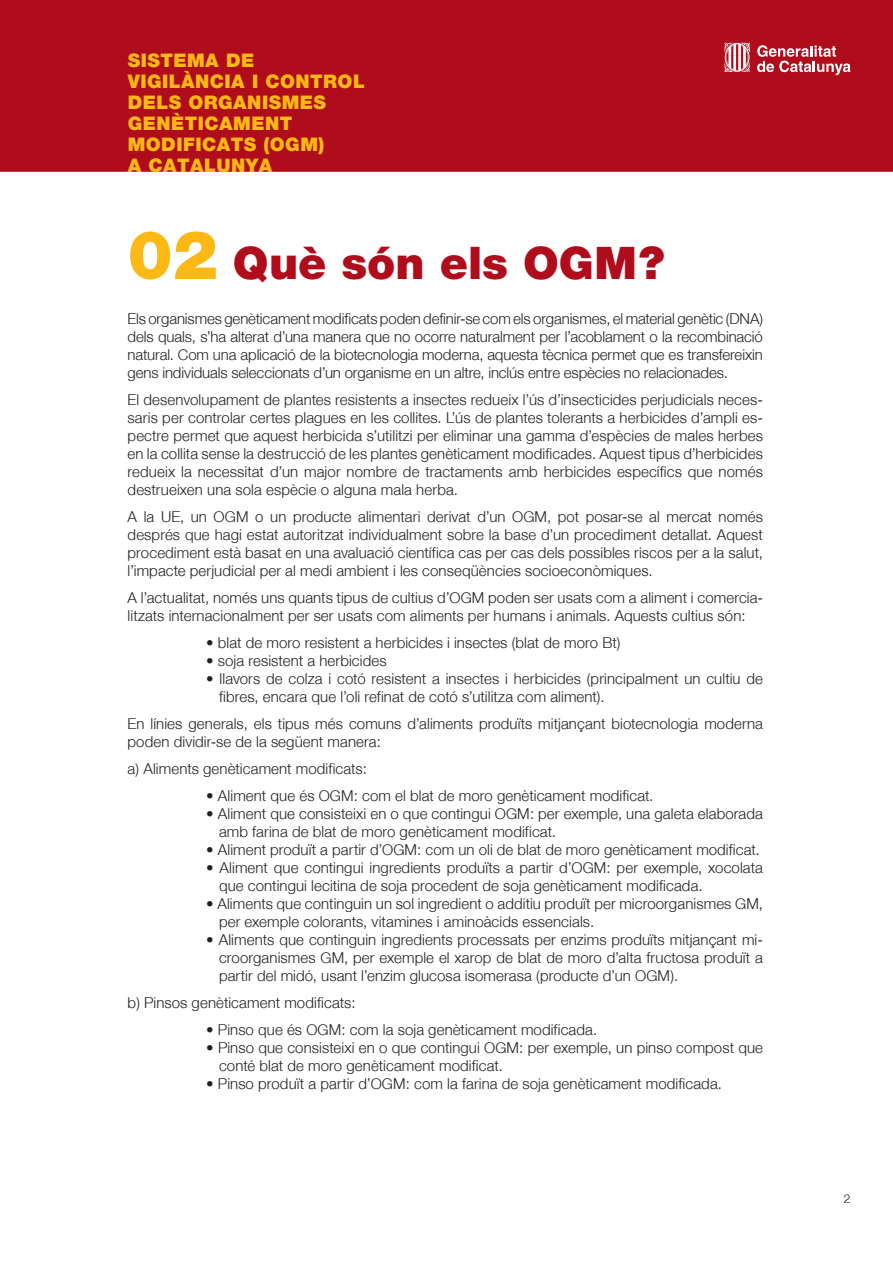
<style>
.page{position:relative;width:893px;height:1263px;background:#fff}
.page>*{position:absolute;margin:0;border:0;box-sizing:border-box;transform-origin:0 0}
.t1{font:900 45px "Helvetica Neue";color:#b00d1c}
.t2{font:900 18.75px/21px "Helvetica Neue";letter-spacing:.025em;color:#fcb814}
.t3{font:300 15px/18px "Helvetica Neue";letter-spacing:.005em;color:#231f20}
.t4{font:300 12px "Helvetica Neue";color:#231f20}
.s1{font-size:67.5px;color:#fcb814}
</style>
<div class="page">
<div style="left:1px;top:1px;width:891px;height:170px;background:#b00d1c"></div>
<div style="left:0;top:0;width:893px;height:172px;border:2px solid #b00d1c"></div>
<svg style="left:757px;top:45px;width:93px;height:30px"></svg>
<svg style="left:724px;top:43px;width:26px;height:29px"></svg>
<p class="t2" style="left:128px;top:50px;width:239px">SISTEMA DE<br>VIGILÀNCIA I CONTROL<br>DELS ORGANISMES<br>GENÈTICAMENT<br>MODIFICATS (OGM)<br>A CATALUNYA</p>
<h1 class="t1" style="left:128px;top:236px;width:539px"><span class="s1">02</span> Què són els OGM?</h1>
<p class="t3" style="left:128px;top:309px;width:637px;text-align:justify">Els organismes genèticament modificats poden definir-se com els organismes, el material genètic (DNA) dels quals, s’ha alterat d’una manera que no ocorre naturalment per l’acoblament o la recombinació natural. Com una aplicació de la biotecnologia moderna, aquesta tècnica permet que es transfereixin gens individuals seleccionats d’un organisme en un altre, inclús entre espècies no relacionades.</p>
<p class="t3" style="left:128px;top:390px;width:637px;text-align:justify">El desenvolupament de plantes resistents a insectes redueix l’ús d’insecticides perjudicials neces&shy;saris per controlar certes plagues en les collites. L’ús de plantes tolerants a herbicides d’ampli es&shy;pectre permet que aquest herbicida s’utilitzi per eliminar una gamma d’espècies de males herbes en la collita sense la destrucció de les plantes genèticament modificades. Aquest tipus d’herbicides redueix la necessitat d’un major nombre de tractaments amb herbicides específics que només destrueixen una sola espècie o alguna mala herba.</p>
<p class="t3" style="left:128px;top:507px;width:637px;text-align:justify">A la UE, un OGM o un producte alimentari derivat d’un OGM, pot posar-se al mercat només després que hagi estat autoritzat individualment sobre la base d’un procediment detallat. Aquest procediment està basat en una avaluació científica cas per cas dels possibles riscos per a la salut, l’impacte perjudicial per al medi ambient i les conseqüències socioeconòmiques.</p>
<p class="t3" style="left:128px;top:588px;width:637px">A l’actualitat, només uns quants tipus de cultius d’OGM poden ser usats com a aliment i comercia&shy;litzats internacionalment per ser usats com aliments per humans i animals. Aquests cultius són:</p>
<p class="t3" style="left:206px;top:633px;width:416px">• blat de moro resistent a herbicides i insectes (blat de moro Bt)</p>
<p class="t3" style="left:206px;top:651px;width:182px">• soja resistent a herbicides</p>
<p class="t3" style="left:219px;top:669px;width:545px;text-indent:-13px">• llavors de colza i cotó resistent a insectes i herbicides (principalment un cultiu de fibres, encara que l’oli refinat de cotó s’utilitza com aliment).</p>
<p class="t3" style="left:128px;top:714px;width:637px">En línies generals, els tipus més comuns d’aliments produïts mitjançant biotecnologia moderna poden dividir-se de la següent manera:</p>
<p class="t3" style="left:128px;top:759px;width:241px">a) Aliments genèticament modificats:</p>
<p class="t3" style="left:206px;top:786px;width:449px">• Aliment que és OGM: com el blat de moro genèticament modificat.</p>
<p class="t3" style="left:219px;top:804px;width:545px;text-indent:-13px">• Aliment que consisteixi en o que contingui OGM: per exemple, una galeta elaborada amb farina de blat de moro genèticament modificat.</p>
<p class="t3" style="left:206px;top:840px;width:555px">• Aliment produït a partir d’OGM: com un oli de blat de moro genèticament modificat.</p>
<p class="t3" style="left:219px;top:858px;width:545px;text-indent:-13px">• Aliment que contingui ingredients produïts a partir d’OGM: per exemple, xocolata que contingui lecitina de soja procedent de soja genèticament modificada.</p>
<p class="t3" style="left:219px;top:894px;width:545px;text-indent:-13px">• Aliments que continguin un sol ingredient o additiu produït per microorganismes GM, per exemple colorants, vitamines i aminoàcids essencials.</p>
<p class="t3" style="left:219px;top:930px;width:545px;text-align:justify;text-indent:-13px">• Aliments que continguin ingredients processats per enzims produïts mitjançant mi&shy;croorganismes GM, per exemple el xarop de blat de moro d’alta fructosa produït a partir del midó, usant l’enzim glucosa isomerasa (producte d’un OGM).</p>
<p class="t3" style="left:128px;top:993px;width:229px">b) Pinsos genèticament modificats:</p>
<p class="t3" style="left:206px;top:1020px;width:392px">• Pinso que és OGM: com la soja genèticament modificada.</p>
<p class="t3" style="left:219px;top:1038px;width:545px;text-indent:-13px">• Pinso que consisteixi en o que contingui OGM: per exemple, un pinso compost que conté blat de moro genèticament modificat.</p>
<p class="t3" style="left:206px;top:1074px;width:517px">• Pinso produït a partir d’OGM: com la farina de soja genèticament modificada.</p>
<p class="t4" style="left:844px;top:1192px;width:8px">2</p>
</div>
